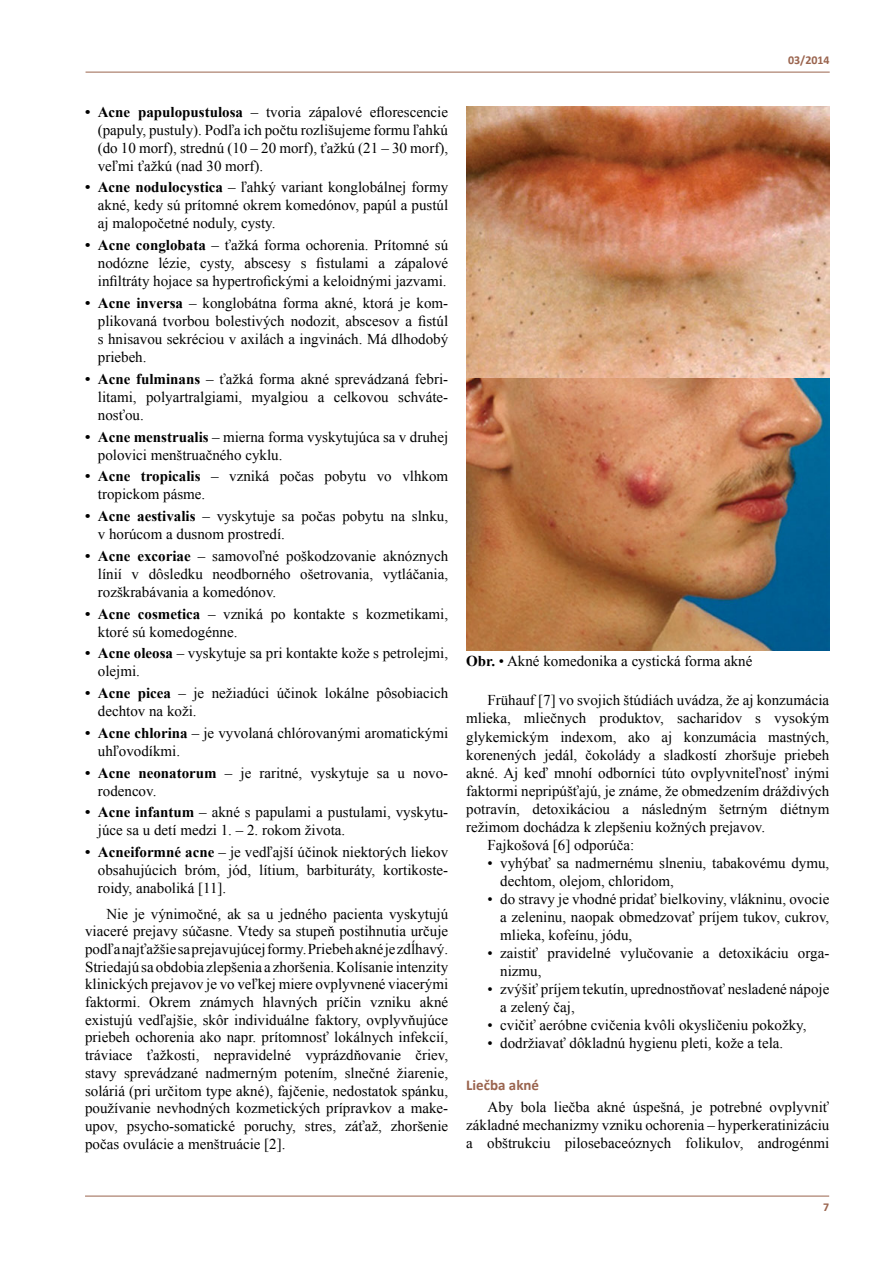
<style>
.page{position:relative;width:893px;height:1263px;background:#fff}
.page>*{position:absolute;margin:0;border:0;box-sizing:border-box;transform-origin:0 0}
.t1{font:15px/18px "Times New Roman";color:#000}
.t2{font:700 15px "Calibri";color:#9a644e}
.t3{font:700 12px "Calibri";color:#9a644e}
.s1{font-weight:700}
</style>
<div class="page">
<hr style="left:86px;top:72px;width:744px;height:1px;background:#9a644e">
<hr style="left:85px;top:1196px;width:744px;height:1px;background:#9a644e">
<img style="left:466px;top:106px;width:363px;height:545px">
<p class="t1" style="left:98px;top:102px;width:352px;text-align:justify;text-indent:-13px"><span class="s1">• Acne papulopustulosa</span> – tvoria zápalové eflorescencie (papuly, pustuly). Podľa ich počtu rozlišujeme formu ľahkú (do 10 morf), strednú (10 – 20 morf), ťažkú (21 – 30 morf), veľmi ťažkú (nad 30 morf).</p>
<p class="t1" style="left:98px;top:178px;width:352px;text-align:justify;text-indent:-13px"><span class="s1">• Acne nodulocystica</span> – ľahký variant konglobálnej formy akné, kedy sú prítomné okrem komedónov, papúl a pustúl aj malopočetné noduly, cysty.</p>
<p class="t1" style="left:98px;top:236px;width:352px;text-align:justify;text-indent:-13px"><span class="s1">• Acne conglobata</span> – ťažká forma ochorenia. Prítomné sú nodózne lézie, cysty, abscesy s fistulami a zápalové infiltráty hojace sa hypertrofickými a keloidnými jazvami.</p>
<p class="t1" style="left:98px;top:294px;width:352px;text-align:justify;text-indent:-13px"><span class="s1">• Acne inversa</span> – konglobátna forma akné, ktorá je kom&shy;plikovaná tvorbou bolestivých nodozit, abscesov a fistúl s hnisavou sekréciou v axilách a ingvinách. Má dlhodobý priebeh.</p>
<p class="t1" style="left:98px;top:369px;width:352px;text-align:justify;text-indent:-13px"><span class="s1">• Acne fulminans</span> – ťažká forma akné sprevádzaná febri&shy;litami, polyartralgiami, myalgiou a celkovou schváte&shy;nosťou.</p>
<p class="t1" style="left:98px;top:427px;width:352px;text-indent:-13px"><span class="s1">• Acne menstrualis</span> – mierna forma vyskytujúca sa v druhej polovici menštruačného cyklu.</p>
<p class="t1" style="left:98px;top:467px;width:352px;text-indent:-13px"><span class="s1">• Acne tropicalis</span> – vzniká počas pobytu vo vlhkom tropickom pásme.</p>
<p class="t1" style="left:98px;top:507px;width:352px;text-indent:-13px"><span class="s1">• Acne aestivalis</span> – vyskytuje sa počas pobytu na slnku, v horúcom a dusnom prostredí.</p>
<p class="t1" style="left:98px;top:546px;width:352px;text-align:justify;text-indent:-13px"><span class="s1">• Acne excoriae</span> – samovoľné poškodzovanie aknóznych línií v dôsledku neodborného ošetrovania, vytláčania, rozškrabávania a komedónov.</p>
<p class="t1" style="left:98px;top:604px;width:352px;text-indent:-13px"><span class="s1">• Acne cosmetica</span> – vzniká po kontakte s kozmetikami, ktoré sú komedogénne.</p>
<p class="t1" style="left:98px;top:644px;width:352px;text-indent:-13px"><span class="s1">• Acne oleosa</span> – vyskytuje sa pri kontakte kože s petrolejmi, olejmi.</p>
<p class="t1" style="left:98px;top:684px;width:352px;text-indent:-13px"><span class="s1">• Acne picea</span> – je nežiadúci účinok lokálne pôsobiacich dechtov na koži.</p>
<p class="t1" style="left:98px;top:723px;width:352px;text-indent:-13px"><span class="s1">• Acne chlorina</span> – je vyvolaná chlórovanými aromatickými uhľovodíkmi.</p>
<p class="t1" style="left:98px;top:763px;width:352px;text-indent:-13px"><span class="s1">• Acne neonatorum</span> – je raritné, vyskytuje sa u novo&shy;rodencov.</p>
<p class="t1" style="left:98px;top:803px;width:352px;text-indent:-13px"><span class="s1">• Acne infantum</span> – akné s papulami a pustulami, vyskytu&shy;júce sa u detí medzi 1. – 2. rokom života.</p>
<p class="t1" style="left:98px;top:843px;width:352px;text-align:justify;text-indent:-13px"><span class="s1">• Acneiformné acne</span> – je vedľajší účinok niektorých liekov obsahujúcich bróm, jód, lítium, barbituráty, kortikoste&shy;roidy, anaboliká [11].</p>
<p class="t1" style="left:85px;top:904px;width:365px;text-align:justify;text-indent:21px">Nie je výnimočné, ak sa u jedného pacienta vyskytujú viaceré prejavy súčasne. Vtedy sa stupeň postihnutia určuje podľanajťažšiesaprejavujúcejformy.Priebehaknéjezdĺhavý.<br>Striedajú sa obdobia zlepšenia a zhoršenia.Kolísanie intenzity klinických prejavov je vo veľkej miere ovplyvnené viacerými faktormi. Okrem známych hlavných príčin vzniku akné existujú vedľajšie, skôr individuálne faktory, ovplyvňujúce priebeh ochorenia ako napr. prítomnosť lokálnych infekcií, tráviace ťažkosti, nepravidelné vyprázdňovanie čriev, stavy sprevádzané nadmerným potením, slnečné žiarenie, soláriá (pri určitom type akné), fajčenie, nedostatok spánku, používanie nevhodných kozmetických prípravkov a make&shy;upov, psycho-somatické poruchy, stres, záťaž, zhoršenie počas ovulácie a menštruácie [2].</p>
<p class="t3" style="left:788px;top:52px;width:43px">03/2014</p>
<p class="t1" style="left:466px;top:652px;width:288px"><span class="s1">Obr.</span> • Akné komedonika a cystická forma akné</p>
<p class="t1" style="left:487px;top:691px;width:343px">Frühauf [7] vo svojich štúdiách uvádza, že aj konzumácia</p>
<p class="t1" style="left:466px;top:709px;width:365px">mlieka, mliečnych produktov, sacharidov s vysokým</p>
<p class="t1" style="left:466px;top:727px;width:365px">glykemickým indexom, ako aj konzumácia mastných,</p>
<p class="t1" style="left:466px;top:745px;width:365px">korenených jedál, čokolády a sladkostí zhoršuje priebeh</p>
<p class="t1" style="left:466px;top:763px;width:365px">akné. Aj keď mnohí odborníci túto ovplyvniteľnosť inými</p>
<p class="t1" style="left:466px;top:781px;width:365px">faktormi nepripúšťajú, je známe, že obmedzením dráždivých</p>
<p class="t1" style="left:466px;top:799px;width:365px">potravín, detoxikáciou a následným šetrným diétnym</p>
<p class="t1" style="left:466px;top:817px;width:300px">režimom dochádza k zlepšeniu kožných prejavov.</p>
<p class="t1" style="left:487px;top:835px;width:148px">Fajkošová [6] odporúča:</p>
<p class="t1" style="left:500px;top:853px;width:331px;text-indent:-13px">• vyhýbať sa nadmernému slneniu, tabakovému dymu, dechtom, olejom, chloridom,</p>
<p class="t1" style="left:500px;top:889px;width:331px;text-align:justify;text-indent:-13px">• do stravy je vhodné pridať bielkoviny, vlákninu, ovocie a zeleninu, naopak obmedzovať príjem tukov, cukrov, mlieka, kofeínu, jódu,</p>
<p class="t1" style="left:500px;top:943px;width:331px;text-indent:-13px">• zaistiť pravidelné vylučovanie a detoxikáciu orga&shy;nizmu,</p>
<p class="t1" style="left:500px;top:979px;width:331px;text-indent:-13px">• zvýšiť príjem tekutín, uprednostňovať nesladené nápoje a zelený čaj,</p>
<p class="t1" style="left:487px;top:1015px;width:320px">• cvičiť aeróbne cvičenia kvôli okysličeniu pokožky,</p>
<p class="t1" style="left:487px;top:1033px;width:297px">• dodržiavať dôkladnú hygienu pleti, kože a tela.</p>
<p class="t2" style="left:466px;top:1075px;width:74px">Liečba akné</p>
<p class="t1" style="left:466px;top:1098px;width:365px;text-align:justify;text-indent:21px">Aby bola liečba akné úspešná, je potrebné ovplyvniť základné mechanizmy vzniku ochorenia – hyperkeratinizáciu a obštrukciu pilosebaceóznych folikulov, androgénmi</p>
<p class="t3" style="left:823px;top:1199px;width:8px">7</p>
</div>
